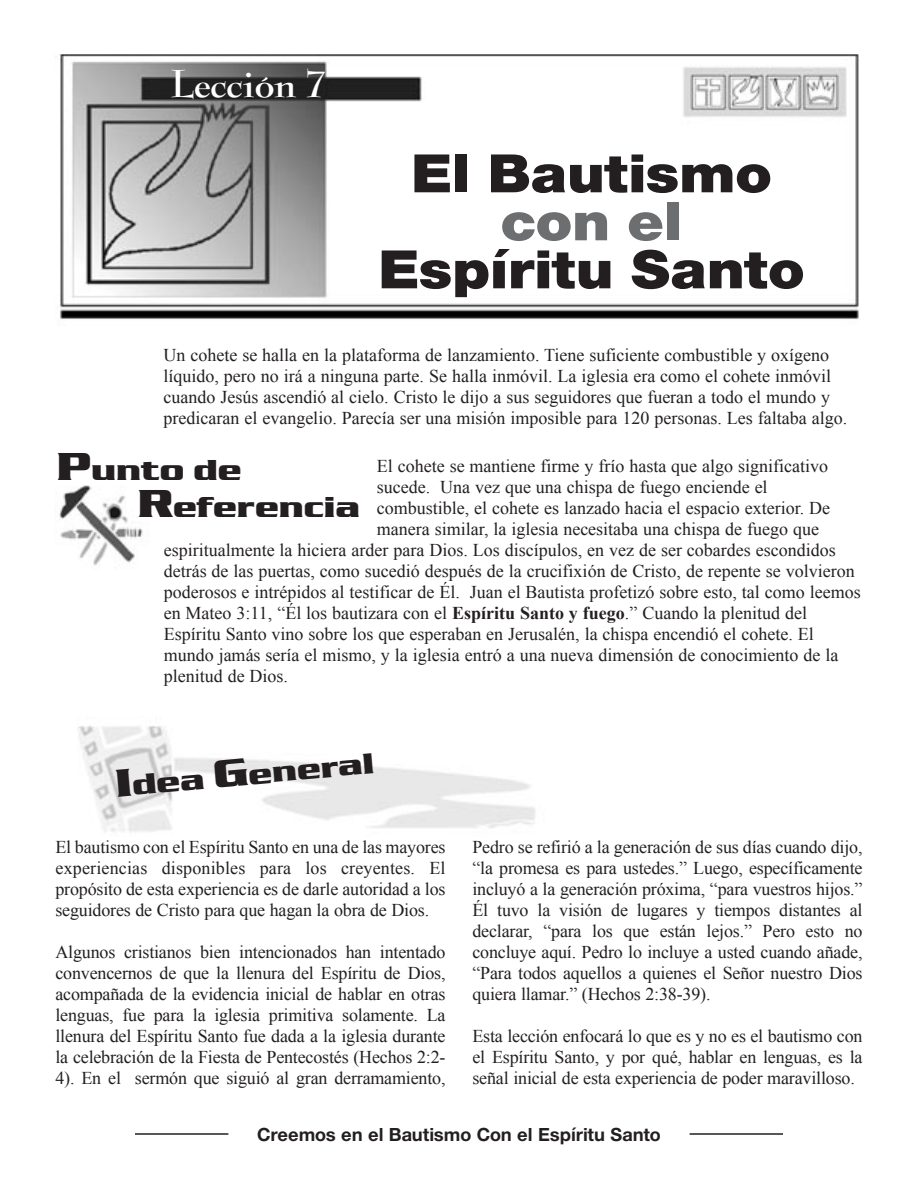
<style>
.page{position:relative;width:918px;height:1188px;background:#fff}
.page>*{position:absolute;margin:0;border:0;box-sizing:border-box;transform-origin:0 0}
.t1{font:900 56.7px "Nimbus Sans Novus T";color:#231f20;scale:1.11 1}
.t2{font:900 56.7px "Nimbus Sans Novus T";color:#6c6e70;scale:1.11 1}
.t3{font:700 37.5px "Bernhard Modern";letter-spacing:.005em;color:#fff}
.t4{font:700 30px/37.3px "Serpentine D";color:#231f20;scale:1.1 1}
.t5{font:700 19.5px "Nimbus Sans Novus T";color:#231f20}
.t6{font:18px/21px "Times New Roman";color:#231f20;text-align:justify}
.s1{font-weight:700}
.s2{font-size:40.5px}
</style>
<div class="page">
<img style="left:59px;top:485px;width:84px;height:81px">
<img style="left:59px;top:54px;width:800px;height:266px">
<img style="left:78px;top:725px;width:458px;height:107px">
<hr style="left:135px;top:1133px;width:93px;height:2px;background:#231f20">
<hr style="left:690px;top:1133px;width:93px;height:2px;background:#231f20">
<h2 class="t3" style="left:171px;top:63px;width:158px">Lección 7</h2>
<h1 class="t1" style="left:411px;top:155px;width:327px">El Bautismo</h1>
<h1 class="t2" style="left:501px;top:203px;width:165px">con el</h1>
<h1 class="t1" style="left:378px;top:251px;width:386px">Espíritu Santo</h1>
<p class="t6" style="left:164px;top:344px;width:685px;text-align:left">Un cohete se halla en la plataforma de lanzamiento. Tiene suficiente combustible y oxígeno líquido, pero no irá a ninguna parte. Se halla inmóvil. La iglesia era como el cohete inmóvil cuando Jesús ascendió al cielo. Cristo le dijo a sus seguidores que fueran a todo el mundo y predicaran el evangelio. Parecía ser una misión imposible para 120 personas. Les faltaba algo.</p>
<p class="t6" style="left:377px;top:456px;width:453px">El cohete se mantiene firme y frío hasta que algo significativo</p>
<p class="t6" style="left:377px;top:477px;width:392px">sucede. Una vez que una chispa de fuego enciende el</p>
<p class="t6" style="left:377px;top:498px;width:455px">combustible, el cohete es lanzado hacia el espacio exterior. De</p>
<p class="t6" style="left:377px;top:519px;width:444px">manera similar, la iglesia necesitaba una chispa de fuego que</p>
<p class="t6" style="left:164px;top:540px;width:674px">espiritualmente la hiciera arder para Dios. Los discípulos, en vez de ser cobardes escondidos</p>
<p class="t6" style="left:164px;top:561px;width:693px">detrás de las puertas, como sucedió después de la crucifixión de Cristo, de repente se volvieron</p>
<p class="t6" style="left:164px;top:582px;width:699px">poderosos e intrépidos al testificar de Él. Juan el Bautista profetizó sobre esto, tal como leemos</p>
<p class="t6" style="left:164px;top:603px;width:645px">en Mateo 3:11, “Él los bautizara con el <span class="s1">Espíritu Santo y fuego</span>.” Cuando la plenitud del</p>
<p class="t6" style="left:164px;top:624px;width:652px">Espíritu Santo vino sobre los que esperaban en Jerusalén, la chispa encendió el cohete. El</p>
<p class="t6" style="left:164px;top:645px;width:676px">mundo jamás sería el mismo, y la iglesia entró a una nueva dimensión de conocimiento de la</p>
<p class="t6" style="left:164px;top:666px;width:126px">plenitud de Dios.</p>
<h3 class="t4" style="left:137px;top:454px;width:204px;text-indent:-81px"><span class="s2">P</span>unto de<br><span class="s2">R</span>eferencia</h3>
<h3 class="t4" style="left:114px;top:770px;width:237px;rotate:-5deg"><span class="s2">I</span>dea <span class="s2">G</span>eneral</h3>
<p class="t6" style="left:56px;top:837px;width:392px">El bautismo con el Espíritu Santo en una de las mayores experiencias disponibles para los creyentes. El propósito de esta experiencia es de darle autoridad a los seguidores de Cristo para que hagan la obra de Dios.</p>
<p class="t6" style="left:56px;top:942px;width:392px">Algunos cristianos bien intencionados han intentado convencernos de que la llenura del Espíritu de Dios, acompañada de la evidencia inicial de hablar en otras lenguas, fue para la iglesia primitiva solamente. La llenura del Espíritu Santo fue dada a la iglesia durante la celebración de la Fiesta de Pentecostés (Hechos 2:2- 4). En el sermón que siguió al gran derramamiento,</p>
<p class="t6" style="left:473px;top:837px;width:392px">Pedro se refirió a la generación de sus días cuando dijo, “la promesa es para ustedes.” Luego, específicamente incluyó a la generación próxima, “para vuestros hijos.” Él tuvo la visión de lugares y tiempos distantes al declarar, “para los que están lejos.” Pero esto no concluye aquí. Pedro lo incluye a usted cuando añade, “Para todos aquellos a quienes el Señor nuestro Dios quiera llamar.” (Hechos 2:38-39).</p>
<p class="t6" style="left:473px;top:1026px;width:392px">Esta lección enfocará lo que es y no es el bautismo con el Espíritu Santo, y por qué, hablar en lenguas, es la señal inicial de esta experiencia de poder maravilloso.</p>
<p class="t5" style="left:257px;top:1129px;width:405px">Creemos en el Bautismo Con el Espíritu Santo</p>
</div>
